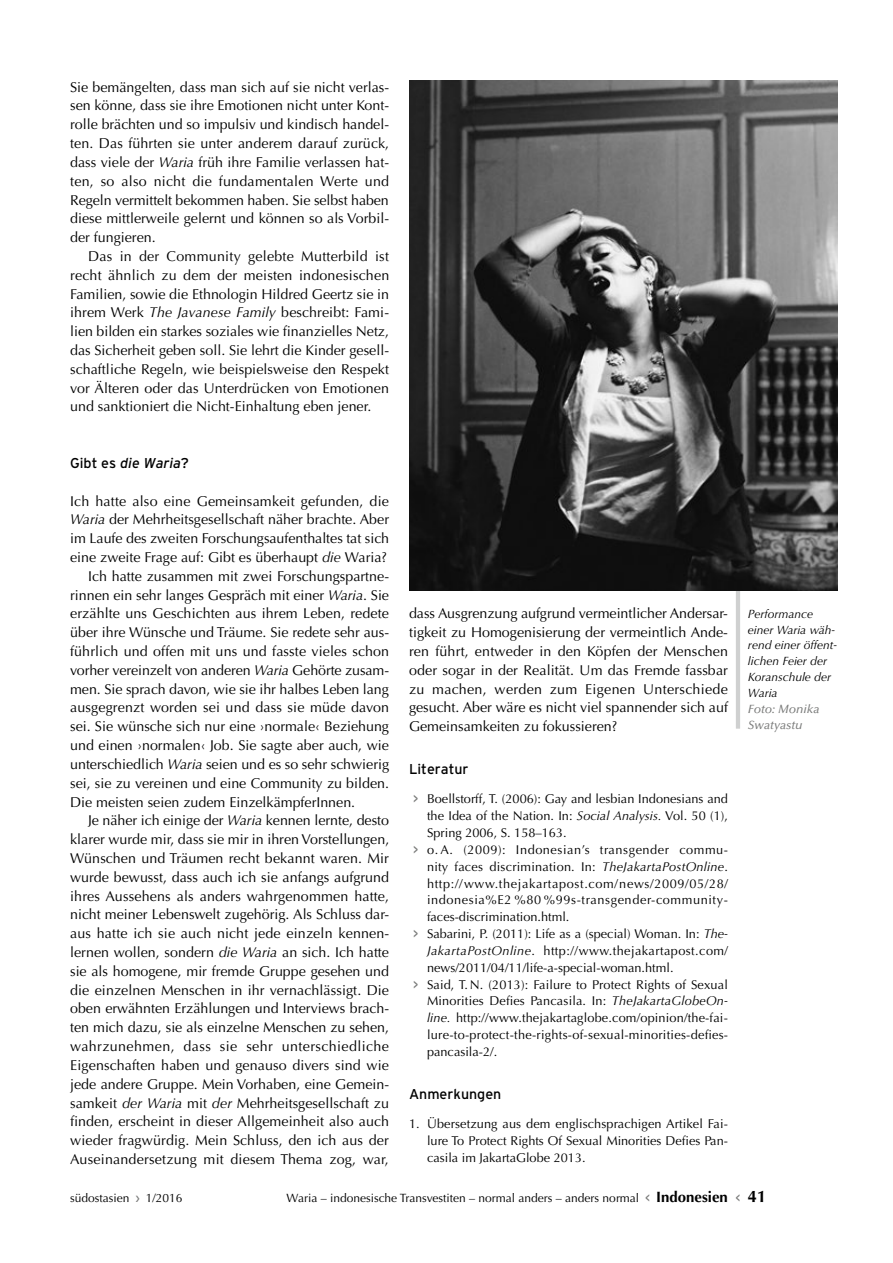
<style>
.page{position:relative;width:893px;height:1263px;background:#fff}
.page>*{position:absolute;margin:0;border:0;box-sizing:border-box;transform-origin:0 0}
.Body{font:14.25px/18.8px "Optima LT Std";color:#000;text-align:justify}
.Body_1{font:14.25px/18.8px "Optima LT Std";color:#000;text-align:justify}
.Zwischen{font:14.25px "Interstate";color:#000}
.Zwischen-2{font:italic 14.25px "Interstate";color:#000}
.t1{font:12.75px/16.8px "Optima LT Std";color:#000;text-align:justify}
.t2{font:12px "Optima LT Std";color:#000}
.Marginalie{font:italic 12px/15.9px "Optima LT Std";color:#000}
.Quelle{font:italic 500 12px/15.9px "Optima LT Std";color:#7a7b7a}
.s1{font-style:italic}
.s2{font-style:normal}
.s3{font-family:"Interstate";color:#7a7b7a}
.s4{font-weight:700;font-size:15px}
.s5{font-family:"Interstate Regular 2";color:#7a7b7a}
.s6{font-weight:700;font-size:16.5px}
</style>
<div class="page">
<hr style="left:736px;top:325px;width:4px;height:404px;background:#cfd0d0">
<img style="left:409px;top:80px;width:428px;height:510px">
<p class="Body" style="left:70px;top:78px;width:321px">Sie bemängelten, dass man sich auf sie nicht verlas&shy;sen könne, dass sie ihre Emotionen nicht unter Kont&shy;rolle brächten und so impulsiv und kindisch handel&shy;ten. Das führten sie unter anderem darauf zurück, dass viele der <span class="s1">Waria</span> früh ihre Familie verlassen hat&shy;ten, so also nicht die fundamentalen Werte und Regeln vermittelt bekommen haben. Sie selbst haben diese mittlerweile gelernt und können so als Vorbil&shy;der fungieren.</p>
<p class="Body" style="left:70px;top:247px;width:321px;text-indent:18px">Das in der Community gelebte Mutterbild ist recht ähnlich zu dem der meisten indonesischen Familien, sowie die Ethnologin Hildred Geertz sie in ihrem Werk <span class="s1">The Javanese Family</span> beschreibt: Fami&shy;lien bilden ein starkes soziales wie finanzielles Netz, das Sicherheit geben soll. Sie lehrt die Kinder gesell&shy;schaftliche Regeln, wie beispielsweise den Respekt vor Älteren oder das Unterdrücken von Emotionen und sanktioniert die Nicht-Einhaltung eben jener.</p>
<p class="Zwischen-2" style="left:70px;top:455px;width:120px"><span class="s2">Gibt es</span> die Waria<span class="s2">?</span></p>
<p class="Body_1" style="left:70px;top:491px;width:320px">Ich hatte also eine Gemeinsamkeit gefunden, die <span class="s1">Waria</span> der Mehrheitsgesellschaft näher brachte. Aber im Laufe des zweiten Forschungsaufenthaltes tat sich eine zweite Frage auf: Gibt es überhaupt <span class="s1">die</span> Waria?</p>
<p class="Body" style="left:70px;top:567px;width:321px;text-indent:18px">Ich hatte zusammen mit zwei Forschungspartne&shy;rinnen ein sehr langes Gespräch mit einer <span class="s1">Waria</span>. Sie erzählte uns Geschichten aus ihrem Leben, redete über ihre Wünsche und Träume. Sie redete sehr aus&shy;führlich und offen mit uns und fasste vieles schon vorher vereinzelt von anderen <span class="s1">Waria</span> Gehörte zusam&shy;men. Sie sprach davon, wie sie ihr halbes Leben lang ausgegrenzt worden sei und dass sie müde davon sei. Sie wünsche sich nur eine ›normale‹ Beziehung und einen ›normalen‹ Job. Sie sagte aber auch, wie unterschiedlich <span class="s1">Waria</span> seien und es so sehr schwierig sei, sie zu vereinen und eine Community zu bilden.<br>Die meisten seien zudem EinzelkämpferInnen.</p>
<p class="Body" style="left:70px;top:811px;width:321px;text-indent:18px">Je näher ich einige der <span class="s1">Waria</span> kennen lernte, desto klarer wurde mir, dass sie mir in ihren Vorstellungen, Wünschen und Träumen recht bekannt waren. Mir wurde bewusst, dass auch ich sie anfangs aufgrund ihres Aussehens als anders wahrgenommen hatte, nicht meiner Lebenswelt zugehörig. Als Schluss dar&shy;aus hatte ich sie auch nicht jede einzeln kennen&shy;lernen wollen, sondern <span class="s1">die Waria</span> an sich. Ich hatte sie als homogene, mir fremde Gruppe gesehen und die einzelnen Menschen in ihr vernachlässigt. Die oben erwähnten Erzählungen und Interviews brach&shy;ten mich dazu, sie als einzelne Menschen zu sehen, wahrzunehmen, dass sie sehr unterschiedliche Eigenschaften haben und genauso divers sind wie jede andere Gruppe. Mein Vorhaben, eine Gemein&shy;samkeit <span class="s1">der Waria</span> mit <span class="s1">der</span> Mehrheitsgesellschaft zu finden, erscheint in dieser Allgemeinheit also auch wieder fragwürdig. Mein Schluss, den ich aus der Auseinandersetzung mit diesem Thema zog, war,</p>
<p class="Body" style="left:409px;top:604px;width:320px">dass Ausgrenzung aufgrund vermeintlicher Andersar&shy;tigkeit zu Homogenisierung der vermeintlich Ande&shy;ren führt, entweder in den Köpfen der Menschen oder sogar in der Realität. Um das Fremde fassbar zu machen, werden zum Eigenen Unterschiede gesucht. Aber wäre es nicht viel spannender sich auf Gemeinsamkeiten zu fokussieren?</p>
<p class="Zwischen" style="left:409px;top:761px;width:61px">Literatur</p>
<p class="t1" style="left:427px;top:791px;width:302px;text-indent:-14px"><span class="s3">&gt;</span> Boellstorff, T. (2006): Gay and lesbian Indonesians and the Idea of the Nation. In: <span class="s1">Social Analysis.</span> Vol. 50 (1), Spring 2006, S. 158–163.</p>
<p class="t1" style="left:427px;top:841px;width:302px;text-indent:-14px"><span class="s3">&gt;</span> o. A. (2009): Indonesian’s transgender commu&shy;nity faces discrimination. In: <span class="s1">TheJakartaPostOnline</span>. http://www.thejakartapost.com/news/2009/05/28/ indonesia%E2 %80 %99s-transgender-community&shy;faces-discrimination.html.</p>
<p class="t1" style="left:427px;top:925px;width:303px;text-indent:-14px"><span class="s3">&gt;</span> Sabarini, P. (2011): Life as a (special) Woman. In: <span class="s1">The-JakartaPostOnline</span>. http://www.thejakartapost.com/ news/2011/04/11/life-a-special-woman.html.</p>
<p class="t1" style="left:427px;top:976px;width:303px;text-indent:-14px"><span class="s3">&gt;</span> Said, T.N. (2013): Failure to Protect Rights of Sexual Minorities Defies Pancasila. In: <span class="s1">TheJakartaGlobeOn&shy;line.</span> http://www.thejakartaglobe.com/opinion/the-fai&shy;lure-to-protect-the-rights-of-sexual-minorities-defies&shy;pancasila-2/.</p>
<p class="Zwischen" style="left:409px;top:1085px;width:94px">Anmerkungen</p>
<p class="t1" style="left:427px;top:1115px;width:302px;text-indent:-18px">1. Übersetzung aus dem englischsprachigen Artikel Fai&shy;lure To Protect Rights Of Sexual Minorities Defies Pan&shy;casila im JakartaGlobe 2013.</p>
<p class="Marginalie" style="left:748px;top:606px;width:90px">Performance einer Waria wäh&shy;rend einer öffent&shy;lichen Feier der<br>Koranschule der<br>Waria</p>
<p class="Quelle" style="left:748px;top:701px;width:73px">Foto: Monika<br>Swatyastu</p>
<p class="t2" style="left:70px;top:1190px;width:114px">südostasien <span class="s3">›</span> 1/2016</p>
<p class="t2" style="left:287px;top:1190px;width:481px">Waria – indonesische Transvestiten – normal anders – anders normal <span class="s3">&lt;</span> <span class="s4">Indonesien</span> <span class="s5">&lt;</span> <span class="s6">41</span></p>
</div>
